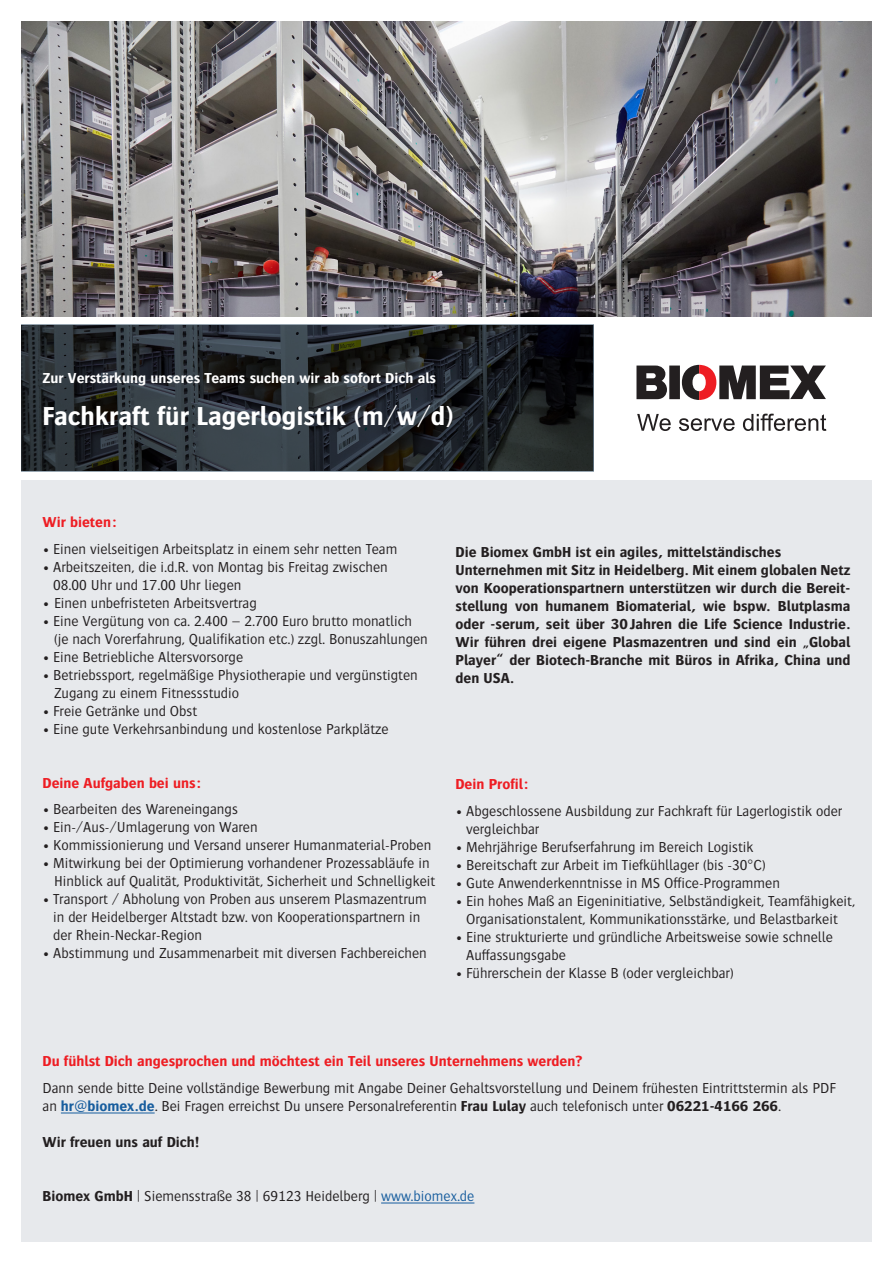
<style>
.page{position:relative;width:893px;height:1263px;background:#fff}
.page>*{position:absolute;margin:0;border:0;box-sizing:border-box;transform-origin:0 0}
.t1{font:700 27px "Bosis Pro";color:#fff}
.t2{font:300 15px/18px "Bosis Pro";color:#231f20}
.t3{font:700 15px/18px "Bosis Pro";color:#231f20}
.t4{font:700 15px "Bosis Pro";color:#ee1d23}
.t5{font:700 15px "Bosis Pro";color:#fff}
.s1{font-weight:700;color:#175d9e}
.s2{font-weight:700}
.s3{color:#175d9e}
</style>
<div class="page">
<img style="left:21px;top:21px;width:851px;height:296px">
<div style="left:21px;top:480px;width:851px;height:762px;background:#e7e9ec"></div>
<svg style="left:21px;top:325px;width:572px;height:147px;background:#252b30"></svg>
<hr style="left:61px;top:1113px;width:94px;height:1px;background:#175d9e">
<hr style="left:381px;top:1203px;width:93px;height:1px;background:#175d9e">
<svg style="left:636px;top:365px;width:190px;height:35px"></svg>
<svg style="left:637px;top:414px;width:189px;height:17px"></svg>
<p class="t5" style="left:43px;top:369px;width:395px">Zur Verstärkung unseres Teams suchen wir ab sofort Dich als</p>
<p class="t1" style="left:43px;top:401px;width:413px">Fachkraft für Lagerlogistik (m/w/d)</p>
<p class="t4" style="left:43px;top:513px;width:76px">Wir bieten:</p>
<p class="t2" style="left:43px;top:539px;width:356px">• Einen vielseitigen Arbeitsplatz in einem sehr netten Team</p>
<p class="t2" style="left:53px;top:557px;width:336px;text-indent:-11px">• Arbeitszeiten, die i.d.R. von Montag bis Freitag zwischen<br>08.00 Uhr und 17.00 Uhr liegen</p>
<p class="t2" style="left:43px;top:593px;width:216px">• Einen unbefristeten Arbeitsvertrag</p>
<p class="t2" style="left:54px;top:611px;width:375px;text-indent:-12px">• Eine Vergütung von ca. 2.400 – 2.700 Euro brutto monatlich (je nach Vorerfahrung, Qualifikation etc.) zzgl. Bonuszahlungen</p>
<p class="t2" style="left:43px;top:647px;width:202px">• Eine Betriebliche Altersvorsorge</p>
<p class="t2" style="left:54px;top:665px;width:365px;text-indent:-12px">• Betriebssport, regelmäßige Physiotherapie und vergünstigten<br>Zugang zu einem Fitnessstudio</p>
<p class="t2" style="left:43px;top:701px;width:156px">• Freie Getränke und Obst</p>
<p class="t2" style="left:43px;top:719px;width:348px">• Eine gute Verkehrsanbindung und kostenlose Parkplätze</p>
<p class="t4" style="left:43px;top:774px;width:160px">Deine Aufgaben bei uns:</p>
<p class="t2" style="left:43px;top:800px;width:197px">• Bearbeiten des Wareneingangs</p>
<p class="t2" style="left:43px;top:818px;width:217px">• Ein-/Aus-/Umlagerung von Waren</p>
<p class="t2" style="left:43px;top:836px;width:390px">• Kommissionierung und Versand unserer Humanmaterial-Proben</p>
<p class="t2" style="left:54px;top:854px;width:383px;text-indent:-12px">• Mitwirkung bei der Optimierung vorhandener Prozessabläufe in<br>Hinblick auf Qualität, Produktivität, Sicherheit und Schnelligkeit</p>
<p class="t2" style="left:53px;top:890px;width:375px;text-indent:-11px">• Transport / Abholung von Proben aus unserem Plasmazentrum in der Heidelberger Altstadt bzw. von Kooperationspartnern in der Rhein-Neckar-Region</p>
<p class="t2" style="left:43px;top:944px;width:386px">• Abstimmung und Zusammenarbeit mit diversen Fachbereichen</p>
<p class="t3" style="left:455px;top:542px;width:396px">Die Biomex GmbH ist ein agiles, mittelständisches Unternehmen mit Sitz in Heidelberg. Mit einem globalen Netz von Kooperationspartnern unterstützen wir durch die Bereit&shy;stellung von humanem Biomaterial, wie bspw. Blutplasma oder -serum, seit über 30Jahren die Life Science Industrie.<br>Wir führen drei eigene Plasmazentren und sind ein „Global Player“ der Biotech-Branche mit Büros in Afrika, China und den USA.</p>
<p class="t4" style="left:455px;top:776px;width:75px">Dein Profil:</p>
<p class="t2" style="left:466px;top:801px;width:378px;text-indent:-11px">• Abgeschlossene Ausbildung zur Fachkraft für Lagerlogistik oder vergleichbar</p>
<p class="t2" style="left:455px;top:837px;width:300px">• Mehrjährige Berufserfahrung im Bereich Logistik</p>
<p class="t2" style="left:455px;top:855px;width:312px">• Bereitschaft zur Arbeit im Tiefkühllager (bis -30°C)</p>
<p class="t2" style="left:455px;top:873px;width:326px">• Gute Anwenderkenntnisse in MS Office-Programmen</p>
<p class="t2" style="left:455px;top:891px;width:401px;text-align:center">• Ein hohes Maß an Eigeninitiative, Selbständigkeit, Teamfähigkeit,<br>Organisationstalent, Kommunikationsstärke, und Belastbarkeit</p>
<p class="t2" style="left:466px;top:927px;width:368px;text-indent:-11px">• Eine strukturierte und gründliche Arbeitsweise sowie schnelle<br>Auffassungsgabe</p>
<p class="t2" style="left:455px;top:963px;width:280px">• Führerschein der Klasse B (oder vergleichbar)</p>
<p class="t4" style="left:43px;top:1053px;width:541px">Du fühlst Dich angesprochen und möchtest ein Teil unseres Unternehmens werden?</p>
<p class="t2" style="left:43px;top:1078px;width:795px">Dann sende bitte Deine vollständige Bewerbung mit Angabe Deiner Gehaltsvorstellung und Deinem frühesten Eintrittstermin als PDF an <span class="s1">hr@biomex.de</span>. Bei Fragen erreichst Du unsere Personalreferentin <span class="s2">Frau Lulay</span> auch telefonisch unter <span class="s2">06221-4166 266</span>.</p>
<p class="t3" style="left:43px;top:1132px;width:158px">Wir freuen uns auf Dich!</p>
<p class="t2" style="left:43px;top:1186px;width:433px"><span class="s2">Biomex GmbH</span> | Siemensstraße 38 | 69123 Heidelberg | <span class="s3">www.biomex.de</span></p>
</div>
